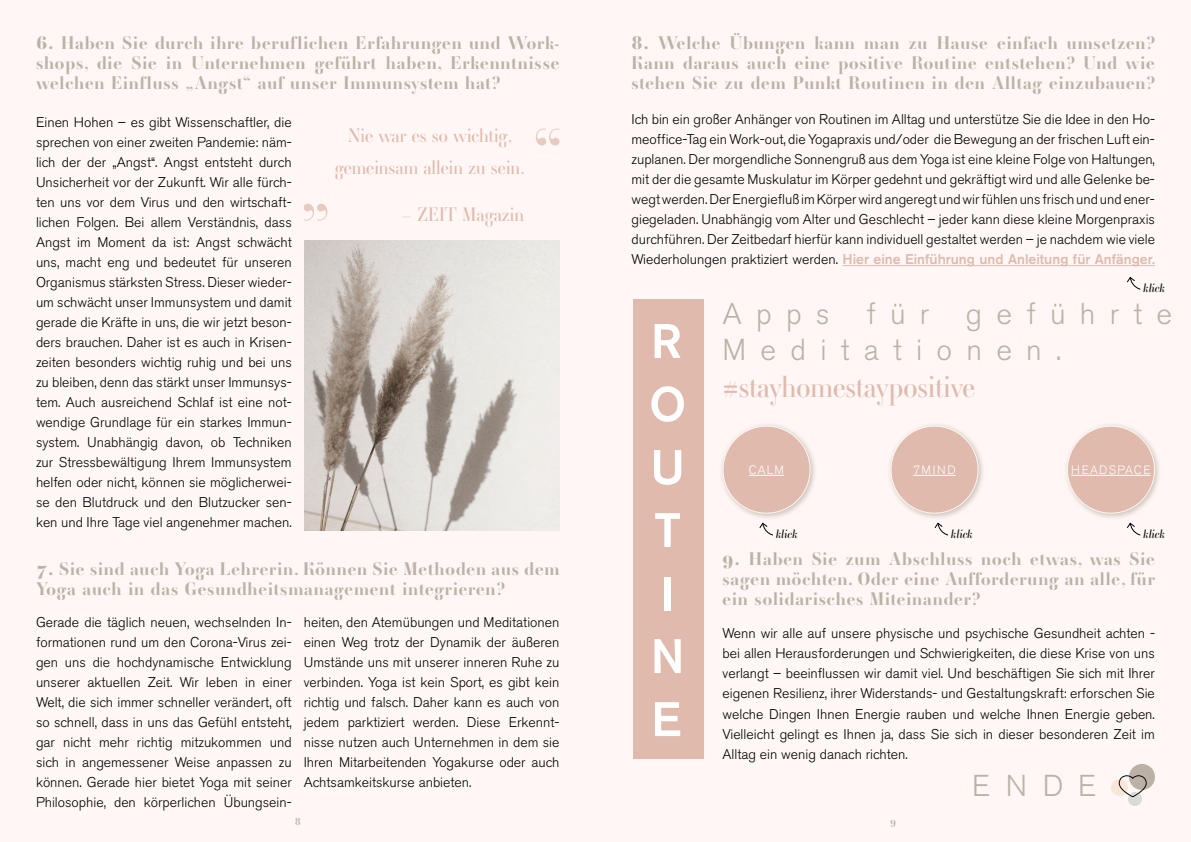
<style>
.page{position:relative;width:1191px;height:842px;background:#fff7f5}
.page>*{position:absolute;margin:0;border:0;box-sizing:border-box;transform-origin:0 0}
.t1{font:300 30px/36px "Akzidenz Grotesk BE";letter-spacing:.475em;color:#bbb1a7}
.t2{font:30px "Ambroise Std";color:#dfbaad}
.t3{font:19.3px/32.2px "Ambroise Std";color:#dfbaad;text-align:center}
.t4{font:700 18px/20px "Ambroise Std";letter-spacing:.05em;color:#bbb1a7;text-align:justify}
.t5{font:300 14px/20px "Akzidenz Grotesk BE";color:#000;text-align:justify}
.t6{font:italic 12px "Ambroise Std";color:#000}
.t7{font:300 12px "Akzidenz Grotesk BE";letter-spacing:.1em;color:#fff}
.t8{font:700 10px "Ambroise Std";color:#bbb1a7}
.s1{font-weight:800}
.s2{font-weight:500;color:#dfbaad}
</style>
<div class="page">
<div style="left:633px;top:299px;width:70px;height:459px;background:#dfbaad"></div>
<svg style="left:655px;top:702px;width:25px;height:34px"></svg>
<svg style="left:654px;top:639px;width:26px;height:34px"></svg>
<div style="left:664px;top:577px;width:6px;height:34px;background:#fff"></div>
<svg style="left:655px;top:513px;width:25px;height:34px"></svg>
<svg style="left:654px;top:450px;width:27px;height:35px"></svg>
<svg style="left:651px;top:386px;width:33px;height:36px"></svg>
<svg style="left:654px;top:324px;width:26px;height:34px"></svg>
<img style="left:305px;top:240px;width:254px;height:290px">
<div style="left:1129px;top:764px;width:26px;height:26px;background:#bbb1a7;border-radius:50%"></div>
<div style="left:1111px;top:779px;width:17px;height:17px;background:#fae6d9;border-radius:50%"></div>
<div style="left:1128px;top:792px;width:14px;height:14px;background:#d9dbd9;border-radius:50%"></div>
<svg style="left:1118px;top:775px;width:28px;height:22px"></svg>
<hr style="left:842px;top:265px;width:313px;height:1px;background:#dfbaad">
<div style="left:718px;top:422px;width:99px;height:98px;background:#bbb1a7;opacity:.75"></div>
<div style="left:723px;top:426px;width:87px;height:87px;background:#dfbaad;border-radius:50%"></div>
<hr style="left:749px;top:475px;width:35px;height:1px;background:#fff">
<div style="left:886px;top:422px;width:99px;height:98px;background:#bbb1a7;opacity:.75"></div>
<div style="left:891px;top:426px;width:87px;height:87px;background:#dfbaad;border-radius:50%"></div>
<hr style="left:913px;top:475px;width:42px;height:1px;background:#fff">
<div style="left:1063px;top:422px;width:98px;height:98px;background:#bbb1a7;opacity:.75"></div>
<div style="left:1067px;top:426px;width:87px;height:87px;background:#dfbaad;border-radius:50%"></div>
<hr style="left:1071px;top:475px;width:79px;height:1px;background:#fff">
<svg style="left:304px;top:204px;width:23px;height:17px"></svg>
<svg style="left:536px;top:128px;width:23px;height:17px"></svg>
<svg style="left:1127px;top:522px;width:14px;height:14px"></svg>
<svg style="left:1127px;top:276px;width:14px;height:14px"></svg>
<svg style="left:934px;top:522px;width:15px;height:14px"></svg>
<svg style="left:759px;top:522px;width:14px;height:14px"></svg>
<p class="t4" style="left:36px;top:33px;width:525px"><span class="s1">6.</span> Haben Sie durch ihre beruflichen Erfahrungen und Work&shy;shops, die Sie in Unternehmen geführt haben, Erkenntnisse welchen Einfluss „Angst“ auf unser Immunsystem hat?</p>
<p class="t5" style="left:36px;top:113px;width:257px">Einen Hohen – es gibt Wissenschaftler, die sprechen von einer zweiten Pandemie: näm&shy;lich der der „Angst“. Angst entsteht durch Unsicherheit vor der Zukunft. Wir alle fürch&shy;ten uns vor dem Virus und den wirtschaft&shy;lichen Folgen. Bei allem Verständnis, dass Angst im Moment da ist: Angst schwächt uns, macht eng und bedeutet für unseren Organismus stärksten Stress. Dieser wieder&shy;um schwächt unser Immunsystem und damit gerade die Kräfte in uns, die wir jetzt beson&shy;ders brauchen. Daher ist es auch in Krisen&shy;zeiten besonders wichtig ruhig und bei uns zu bleiben, denn das stärkt unser Immunsys&shy;tem. Auch ausreichend Schlaf ist eine not&shy;wendige Grundlage für ein starkes Immun&shy;system. Unabhängig davon, ob Techniken zur Stressbewältigung Ihrem Immunsystem helfen oder nicht, können sie möglicherwei&shy;se den Blutdruck und den Blutzucker sen&shy;ken und Ihre Tage viel angenehmer machen.</p>
<h2 class="t3" style="left:335px;top:119px;width:192px">Nie war es so wichtig, gemeinsam allein zu sein.</h2>
<h2 class="t3" style="left:401px;top:198px;width:124px">– ZEIT Magazin</h2>
<p class="t4" style="left:36px;top:559px;width:525px"><span class="s1">7.</span> Sie sind auch Yoga Lehrerin. Können Sie Methoden aus dem<br>Yoga auch in das Gesundheitsmanagement integrieren?</p>
<p class="t5" style="left:304px;top:612px;width:257px">heiten, den Atemübungen und Meditationen einen Weg trotz der Dynamik der äußeren Umstände uns mit unserer inneren Ruhe zu verbinden. Yoga ist kein Sport, es gibt kein richtig und falsch. Daher kann es auch von jedem parktiziert werden. Diese Erkennt&shy;nisse nutzen auch Unternehmen in dem sie Ihren Mitarbeitenden Yogakurse oder auch Achtsamkeitskurse anbieten.</p>
<p class="t5" style="left:36px;top:612px;width:257px">Gerade die täglich neuen, wechselnden In&shy;formationen rund um den Corona-Virus zei&shy;gen uns die hochdynamische Entwicklung unserer aktuellen Zeit. Wir leben in einer Welt, die sich immer schneller verändert, oft so schnell, dass in uns das Gefühl entsteht, gar nicht mehr richtig mitzukommen und sich in angemessener Weise anpassen zu können. Gerade hier bietet Yoga mit seiner Philosophie, den körperlichen Übungsein-</p>
<p class="t4" style="left:631px;top:33px;width:525px"><span class="s1">8.</span> Welche Übungen kann man zu Hause einfach umsetzen?<br>Kann daraus auch eine positive Routine entstehen? Und wie stehen Sie zu dem Punkt Routinen in den Alltag einzubauen?</p>
<p class="t5" style="left:631px;top:110px;width:525px">Ich bin ein großer Anhänger von Routinen im Alltag und unterstütze Sie die Idee in den Ho&shy;meoffice-Tag ein Work-out, die Yogapraxis und/oder die Bewegung an der frischen Luft ein&shy;zuplanen. Der morgendliche Sonnengruß aus dem Yoga ist eine kleine Folge von Haltungen, mit der die gesamte Muskulatur im Körper gedehnt und gekräftigt wird und alle Gelenke be&shy;wegt werden. Der Energiefluß im Körper wird angeregt und wir fühlen uns frisch und und ener&shy;giegeladen. Unabhängig vom Alter und Geschlecht – jeder kann diese kleine Morgenpraxis durchführen. Der Zeitbedarf hierfür kann individuell gestaltet werden – je nachdem wie viele Wiederholungen praktiziert werden. <span class="s2">Hier eine Einführung und Anleitung für Anfänger.</span></p>
<p class="t6" style="left:1143px;top:280px;width:23px">klick</p>
<h1 class="t1" style="left:722px;top:296px;width:451px">Apps für geführte<br>Meditationen.</h1>
<h1 class="t2" style="left:722px;top:367px;width:254px">#stayhomestaypositive</h1>
<p class="t7" style="left:749px;top:463px;width:37px">CALM</p>
<p class="t7" style="left:913px;top:463px;width:44px">7MIND</p>
<p class="t7" style="left:1071px;top:463px;width:81px">HEADSPACE</p>
<p class="t6" style="left:776px;top:526px;width:23px">klick</p>
<p class="t6" style="left:951px;top:526px;width:23px">klick</p>
<p class="t6" style="left:1143px;top:526px;width:23px">klick</p>
<p class="t4" style="left:722px;top:549px;width:434px"><span class="s1">9.</span> Haben Sie zum Abschluss noch etwas, was Sie sagen möchten. Oder eine Aufforderung an alle, für ein solidarisches Miteinander?</p>
<p class="t5" style="left:722px;top:624px;width:434px">Wenn wir alle auf unsere physische und psychische Gesundheit achten - bei allen Herausforderungen und Schwierigkeiten, die diese Krise von uns verlangt – beeinflussen wir damit viel. Und beschäftigen Sie sich mit Ihrer eigenen Resilienz, ihrer Widerstands- und Gestaltungskraft: erforschen Sie welche Dingen Ihnen Energie rauben und welche Ihnen Energie geben.<br>Vielleicht gelingt es Ihnen ja, dass Sie sich in dieser besonderen Zeit im Alltag ein wenig danach richten.</p>
<h1 class="t1" style="left:972px;top:769px;width:126px">ENDE</h1>
<p class="t8" style="left:295px;top:815px;width:7px">8</p>
<p class="t8" style="left:890px;top:815px;width:7px">9</p>
</div>
